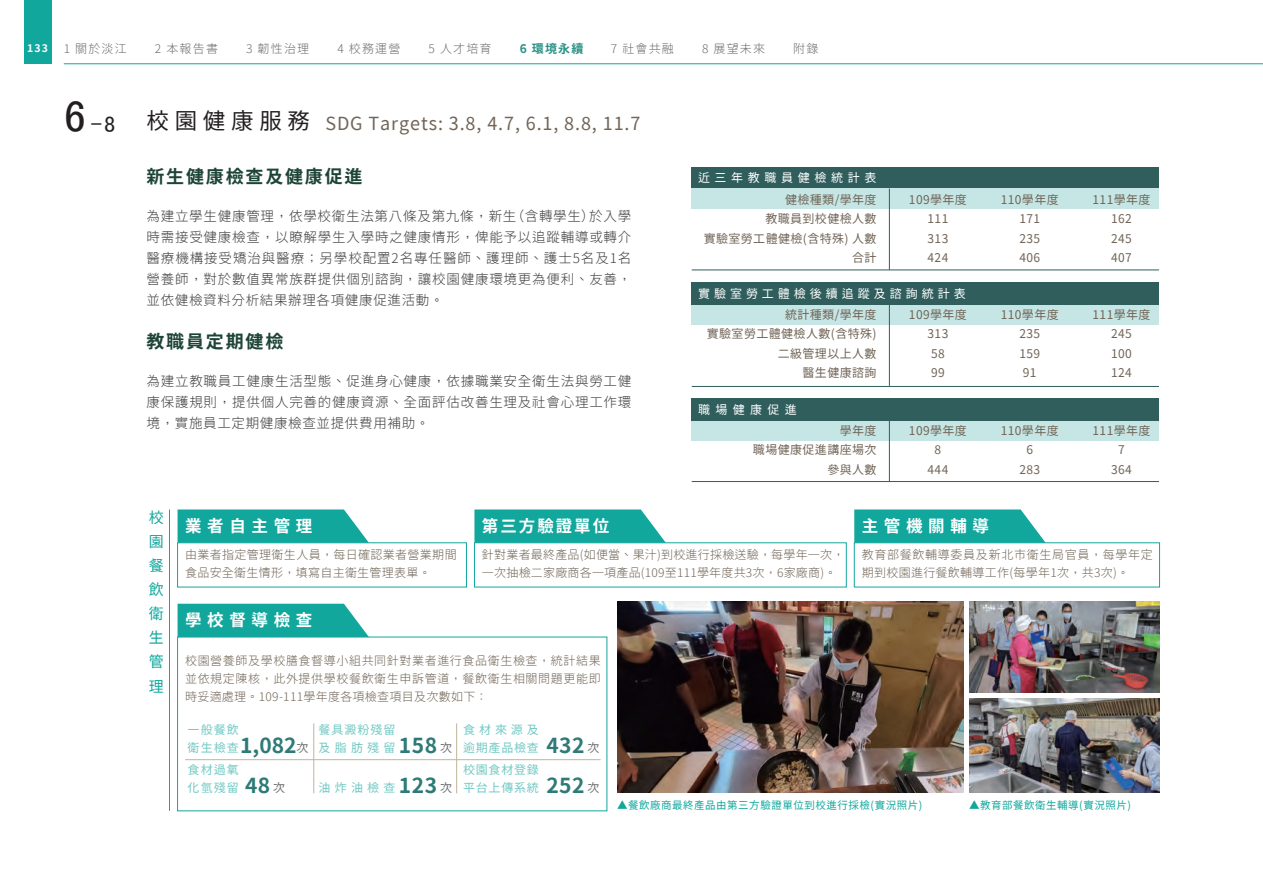
<style>
.page{position:relative;width:1263px;height:893px;background:#fff}
.page>*{position:absolute;margin:0;border:0;box-sizing:border-box;transform-origin:0 0}
.t1{font:22.5px "MS P Gothic";color:#231f20}
.t2{font:700 20.85px "Taipei Sans TC Beta";letter-spacing:.015em;color:#2d7a76}
.t3{font:18px "Taipei Sans TC Beta";letter-spacing:.05em;color:#716557}
.t4{font:700 18px "Taipei Sans TC Beta";letter-spacing:.1em;color:#1e4438}
.t5{font:700 16.5px "Taipei Sans TC Beta";letter-spacing:.345em;color:#fff}
.t6{font:700 16.5px "Taipei Sans TC Beta";letter-spacing:.12em;color:#fff}
.t7{font:15px/24.2px "Taipei Sans TC Beta";color:#12a79d;text-align:justify}
.t8{font:300 13.5px/21px "Taipei Sans TC Beta";letter-spacing:.06em;color:#3e3e3f;text-align:justify}
.t9{font:12px/19.5px "Taipei Sans TC Beta";letter-spacing:.035em;color:#716557;text-align:center}
.t10{font:300 12px/18px "Taipei Sans TC Beta";letter-spacing:.025em;color:#716557}
.t11{font:300 12px/18px "Taipei Sans TC Beta";letter-spacing:.055em;color:#716557}
.t12{font:300 12px "Taipei Sans TC Beta";letter-spacing:.1em;color:#6c6d70}
.t13{font:12px "Taipei Sans TC Beta";letter-spacing:.335em;color:#fff}
.t14{font:12px "Taipei Sans TC Beta";letter-spacing:.39em;color:#fff}
.t15{font:700 12px "Taipei Sans TC Beta";color:#299085}
.t16{font:11.85px/18px "Taipei Sans TC Beta";letter-spacing:.09em;color:#71c9c4}
.t17{font:11.85px/18px "Taipei Sans TC Beta";letter-spacing:.055em;color:#71c9c4}
.t18{font:10.5px "Taipei Sans TC Beta";letter-spacing:.05em;color:#12a79d}
.t19{font:700 10.5px "Taipei Sans TC Beta";color:#fff}
.s1{font-size:45px}
.s2{font-size:22.5px;color:#231f20}
.s3{font-weight:400;font-size:11.85px;color:#71c9c4}
.s4{font-weight:400;font-size:11.85px;color:#6c6d70}
.s5{font-weight:700;font-size:20.85px;color:#2d7a76}
.s6{color:#6c6d70}
</style>
<div class="page">
<svg style="left:178px;top:509px;width:191px;height:34px;background:#25aea4"></svg>
<div style="left:24px;top:0;width:27px;height:64px;background:#12a79d"></div>
<hr style="left:64px;top:63px;width:1199px;height:1px;background:#12a79d">
<div style="left:692px;top:167px;width:467px;height:22px;background:#305e5d"></div>
<div style="left:692px;top:189px;width:467px;height:20px;background:#c5e6e5"></div>
<hr style="left:889px;top:189px;width:1px;height:81px;background:#305e5d">
<hr style="left:692px;top:270px;width:467px;height:1px;background:#305e5d">
<div style="left:692px;top:305px;width:467px;height:20px;background:#c5e6e5"></div>
<div style="left:692px;top:282px;width:467px;height:23px;background:#305e5d"></div>
<hr style="left:889px;top:305px;width:1px;height:81px;background:#305e5d">
<hr style="left:692px;top:386px;width:467px;height:1px;background:#305e5d">
<div style="left:692px;top:421px;width:467px;height:20px;background:#c5e6e5"></div>
<div style="left:692px;top:398px;width:467px;height:23px;background:#305e5d"></div>
<hr style="left:889px;top:421px;width:1px;height:61px;background:#305e5d">
<hr style="left:692px;top:481px;width:467px;height:1px;background:#305e5d">
<svg style="left:474px;top:509px;width:192px;height:34px;background:#25aea5"></svg>
<svg style="left:854px;top:509px;width:192px;height:34px;background:#25aea5"></svg>
<div style="left:178px;top:604px;width:191px;height:33px;background:#12a79d"></div>
<hr style="left:185px;top:759px;width:416px;height:1px;background:#c3b49b">
<hr style="left:313px;top:723px;width:1px;height:70px;background:#c3b49b">
<hr style="left:456px;top:723px;width:1px;height:70px;background:#c3b49b">
<img style="left:617px;top:601px;width:346px;height:191px">
<img style="left:969px;top:601px;width:190px;height:92px">
<img style="left:969px;top:698px;width:190px;height:94px">
<hr style="left:169px;top:509px;width:1px;height:302px;background:#12a79d">
<p class="t19" style="left:27px;top:42px;width:22px">133</p>
<p class="t12" style="left:64px;top:42px;width:65px">1 關於淡江</p>
<p class="t12" style="left:155px;top:42px;width:65px">2 本報告書</p>
<p class="t12" style="left:246px;top:42px;width:65px">3 韌性治理</p>
<p class="t12" style="left:337px;top:42px;width:65px">4 校務運營</p>
<p class="t12" style="left:428px;top:42px;width:65px">5 人才培育</p>
<p class="t15" style="left:520px;top:42px;width:65px">6 環境永續</p>
<p class="t12" style="left:611px;top:42px;width:65px">7 社會共融</p>
<p class="t12" style="left:702px;top:42px;width:65px">8 展望未來</p>
<p class="t12" style="left:793px;top:42px;width:27px">附錄</p>
<h1 class="t1" style="left:64px;top:112px;width:53px"><span class="s1">6</span>-8</h1>
<h3 class="t3" style="left:147px;top:113px;width:495px"><span class="s2">校園健康服務</span> SDG Targets: 3.8, 4.7, 6.1, 8.8, 11.7</h3>
<h3 class="t4" style="left:147px;top:166px;width:217px">新生健康檢查及健康促進</h3>
<p class="t8" style="left:147px;top:206px;width:486px">為建立學生健康管理，依學校衛生法第八條及第九條，新生（含轉學生）於入學時需接受健康檢查，以瞭解學生入學時之健康情形，俾能予以追蹤輔導或轉介醫療機構接受矯治與醫療；另學校配置2名專任醫師、護理師、護士5名及1名營養師，對於數值異常族群提供個別諮詢，讓校園健康環境更為便利、友善，並依健檢資料分析結果辦理各項健康促進活動。</p>
<h3 class="t4" style="left:147px;top:331px;width:138px">教職員定期健檢</h3>
<p class="t8" style="left:147px;top:371px;width:486px">為建立教職員工健康生活型態、促進身心健康，依據職業安全衛生法與勞工健康保護規則，提供個人完善的健康資源、全面評估改善生理及社會心理工作環境，實施員工定期健康檢查並提供費用補助。</p>
<p class="t14" style="left:698px;top:171px;width:180px">近三年教職員健檢統計表</p>
<p class="t9" style="left:704px;top:190px;width:174px;text-align:right">健檢種類/學年度<br>教職員到校健檢人數<br>實驗室勞工體健檢(含特殊) 人數合計</p>
<p class="t9" style="left:909px;top:190px;width:60px">109學年度<br>111<br>313<br>424</p>
<p class="t9" style="left:1001px;top:190px;width:60px">110學年度<br>171<br>235<br>406</p>
<p class="t9" style="left:1092px;top:190px;width:60px">111學年度<br>162<br>245<br>407</p>
<p class="t13" style="left:698px;top:286px;width:269px">實驗室勞工體檢後續追蹤及諮詢統計表</p>
<p class="t9" style="left:707px;top:305px;width:171px;text-align:right">統計種類/學年度<br>實驗室勞工體健檢人數(含特殊)二級管理以上人數<br>醫生健康諮詢</p>
<p class="t9" style="left:909px;top:305px;width:60px">109學年度<br>313<br>58<br>99</p>
<p class="t9" style="left:1001px;top:305px;width:60px">110學年度<br>235<br>159<br>91</p>
<p class="t9" style="left:1092px;top:305px;width:60px">111學年度<br>245<br>100<br>124</p>
<p class="t13" style="left:698px;top:402px;width:100px">職場健康促進</p>
<p class="t9" style="left:753px;top:421px;width:125px;text-align:right">學年度<br>職場健康促進講座場次參與人數</p>
<p class="t9" style="left:909px;top:421px;width:60px">109學年度<br>8<br>444</p>
<p class="t9" style="left:1001px;top:421px;width:60px">110學年度<br>6<br>283</p>
<p class="t9" style="left:1092px;top:421px;width:60px">111學年度<br>7<br>364</p>
<p class="t7" style="left:149px;top:505px;width:16px">校園餐飲衛生管理</p>
<p class="t5" style="left:185px;top:517px;width:129px">業者自主管理</p>
<p class="t10" style="left:185px;top:546px;width:273px">由業者指定管理衛生人員，每日確認業者營業期間食品安全衛生情形，填寫自主衛生管理表單。</p>
<p class="t6" style="left:482px;top:517px;width:129px">第三方驗證單位</p>
<p class="t10" style="left:482px;top:546px;width:364px">針對業者最終產品(如便當、果汁)到校進行採檢送驗，每學年一次，一次抽檢二家廠商各一項產品(109至111學年度共3次，6家廠商)。</p>
<p class="t5" style="left:185px;top:611px;width:129px">學校督導檢查</p>
<p class="t10" style="left:185px;top:652px;width:417px;text-align:justify">校園營養師及學校膳食督導小組共同針對業者進行食品衛生檢查，統計結果並依規定陳核，此外提供學校餐飲衛生申訴管道，餐飲衛生相關問題更能即時妥適處理。109-111學年度各項檢查項目及次數如下：</p>
<p class="t16" style="left:188px;top:721px;width:53px">一般餐飲</p>
<h2 class="t2" style="left:188px;top:733px;width:123px"><span class="s3">衛生檢查</span>1,082<span class="s4">次</span></h2>
<p class="t16" style="left:319px;top:779px;width:135px">油炸油檢查<span class="s5">123</span><span class="s6">次</span></p>
<p class="t16" style="left:319px;top:721px;width:78px">餐具澱粉殘留及脂肪殘留</p>
<p class="t17" style="left:463px;top:721px;width:138px">食材來源及<br>逾期產品檢查 <span class="s5">432</span> <span class="s6">次</span></p>
<p class="t17" style="left:463px;top:761px;width:138px">校園食材登錄<br>平台上傳系統 <span class="s5">252</span> <span class="s6">次</span></p>
<h2 class="t2" style="left:399px;top:733px;width:55px">158 <span class="s4">次</span></h2>
<p class="t16" style="left:188px;top:761px;width:99px">食材過氧<br>化氫殘留 <span class="s5">48</span> <span class="s6">次</span></p>
<p class="t5" style="left:862px;top:517px;width:129px">主管機關輔導</p>
<p class="t11" style="left:862px;top:546px;width:293px">教育部餐飲輔導委員及新北市衛生局官員，每學年定期到校園進行餐飲輔導工作(每學年1次，共3次)。</p>
<p class="t18" style="left:617px;top:799px;width:307px">▲餐飲廠商最終產品由第三方驗證單位到校進行採檢(實況照片)</p>
<p class="t18" style="left:969px;top:799px;width:163px">▲教育部餐飲衛生輔導(實況照片)</p>
</div>
